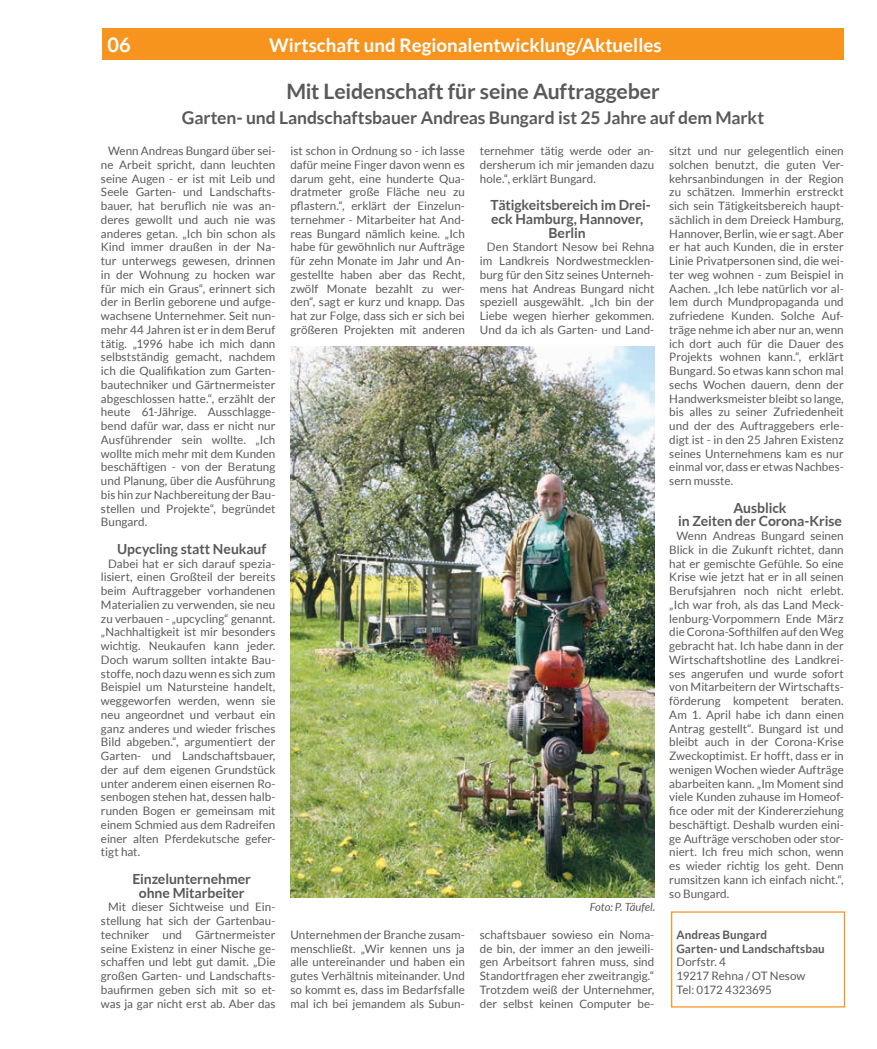
<style>
.page{position:relative;width:877px;height:1049px;background:#fff}
.page>*{position:absolute;margin:0;border:0;box-sizing:border-box;transform-origin:0 0}
.t1{font:700 21.25px "Lato";letter-spacing:-.01em;color:#58595b}
.t2{font:700 20px "Lato";color:#fff}
.t3{font:700 18.75px "Lato";color:#fff}
.t4{font:700 17.5px "Lato";letter-spacing:-.005em;color:#58595b}
.t5{font:700 14px/13.8px "Lato";letter-spacing:-.005em;color:#58595b;text-align:center}
.t6{font:11.62px/13.8px "Lato";color:#58595b;text-align:justify}
.t7{font:700 11.62px/13.8px "Lato";letter-spacing:.005em;color:#58595b}
.t8{font:italic 11.25px "Lato";color:#58595b}
</style>
<div class="page">
<div style="left:102px;top:28px;width:742px;height:32px;background:#f7941d"></div>
<div style="left:671px;top:911px;width:174px;height:96px;border:1px solid #f7941d"></div>
<img style="left:290px;top:347px;width:365px;height:550px">
<h2 class="t2" style="left:108px;top:34px;width:25px">06</h2>
<h3 class="t3" style="left:269px;top:34px;width:394px">Wirtschaft und Regionalentwicklung/Aktuelles</h3>
<h1 class="t1" style="left:286px;top:79px;width:375px">Mit Leidenschaft für seine Auftraggeber</h1>
<h3 class="t4" style="left:182px;top:107px;width:584px">Garten- und Landschaftsbauer Andreas Bungard ist 25 Jahre auf dem Markt</h3>
<p class="t6" style="left:101px;top:144px;width:176px;text-indent:7px">Wenn Andreas Bungard über sei&shy;ne Arbeit spricht, dann leuchten seine Augen - er ist mit Leib und Seele Garten- und Landschafts&shy;bauer, hat beruflich nie was an&shy;deres gewollt und auch nie was anderes getan. „Ich bin schon als Kind immer draußen in der Na&shy;tur unterwegs gewesen, drinnen in der Wohnung zu hocken war für mich ein Graus“, erinnert sich der in Berlin geborene und aufge&shy;wachsene Unternehmer. Seit nun&shy;mehr 44 Jahren ist er in dem Beruf tätig. „1996 habe ich mich dann selbstständig gemacht, nachdem ich die Qualifikation zum Garten&shy;bautechniker und Gärtnermeister abgeschlossen hatte.“, erzählt der heute 61-Jährige. Ausschlagge&shy;bend dafür war, dass er nicht nur Ausführender sein wollte. „Ich wollte mich mehr mit dem Kunden beschäftigen - von der Beratung und Planung, über die Ausführung bis hin zur Nachbereitung der Bau&shy;stellen und Projekte“, begründet Bungard.</p>
<p class="t5" style="left:117px;top:542px;width:151px">Upcycling statt Neukauf</p>
<p class="t6" style="left:101px;top:556px;width:176px;text-indent:7px">Dabei hat er sich darauf spezia&shy;lisiert, einen Großteil der bereits beim Auftraggeber vorhandenen Materialien zu verwenden, sie neu zu verbauen - „upcycling“ genannt. „Nachhaltigkeit ist mir besonders wichtig. Neukaufen kann jeder.<br>Doch warum sollten intakte Bau&shy;stoffe, noch dazu wenn es sich zum Beispiel um Natursteine handelt, weggeworfen werden, wenn sie neu angeordnet und verbaut ein ganz anderes und wieder frisches Bild abgeben.“, argumentiert der Garten- und Landschaftsbauer, der auf dem eigenen Grundstück unter anderem einen eisernen Ro&shy;senbogen stehen hat, dessen halb&shy;runden Bogen er gemeinsam mit einem Schmied aus dem Radreifen einer alten Pferdekutsche gefer&shy;tigt hat.</p>
<p class="t5" style="left:133px;top:872px;width:120px">Einzelunternehmer ohne Mitarbeiter</p>
<p class="t6" style="left:101px;top:900px;width:176px;text-indent:7px">Mit dieser Sichtweise und Ein&shy;stellung hat sich der Gartenbau&shy;techniker und Gärtnermeister seine Existenz in einer Nische ge&shy;schaffen und lebt gut damit. „Die großen Garten- und Landschafts&shy;baufirmen geben sich mit so et&shy;was ja gar nicht erst ab. Aber das</p>
<p class="t6" style="left:290px;top:144px;width:176px">ist schon in Ordnung so - ich lasse dafür meine Finger davon wenn es darum geht, eine hunderte Qua&shy;dratmeter große Fläche neu zu pflastern.“, erklärt der Einzelun&shy;ternehmer - Mitarbeiter hat And&shy;reas Bungard nämlich keine. „Ich habe für gewöhnlich nur Aufträge für zehn Monate im Jahr und An&shy;gestellte haben aber das Recht, zwölf Monate bezahlt zu wer&shy;den“, sagt er kurz und knapp. Das hat zur Folge, dass sich er sich bei größeren Projekten mit anderen</p>
<p class="t6" style="left:290px;top:928px;width:176px">Unternehmen der Branche zusam&shy;menschließt. „Wir kennen uns ja alle untereinander und haben ein gutes Verhältnis miteinander. Und so kommt es, dass im Bedarfsfalle mal ich bei jemandem als Subun-</p>
<p class="t6" style="left:480px;top:144px;width:176px">ternehmer tätig werde oder an&shy;dersherum ich mir jemanden dazu hole.“, erklärt Bungard.</p>
<p class="t5" style="left:491px;top:198px;width:162px">Tätigkeitsbereich im Drei&shy;eck Hamburg, Hannover,<br>Berlin</p>
<p class="t6" style="left:480px;top:240px;width:176px;text-indent:7px">Den Standort Nesow bei Rehna im Landkreis Nordwestmecklen&shy;burg für den Sitz seines Unterneh&shy;mens hat Andreas Bungard nicht speziell ausgewählt. „Ich bin der Liebe wegen hierher gekommen.<br>Und da ich als Garten- und Land-</p>
<p class="t8" style="left:590px;top:901px;width:67px">Foto: P. Täufel.</p>
<p class="t6" style="left:480px;top:928px;width:176px">schaftsbauer sowieso ein Noma&shy;de bin, der immer an den jeweili&shy;gen Arbeitsort fahren muss, sind Standortfragen eher zweitrangig.“ Trotzdem weiß der Unternehmer, der selbst keinen Computer be-</p>
<p class="t6" style="left:669px;top:144px;width:176px">sitzt und nur gelegentlich einen solchen benutzt, die guten Ver&shy;kehrsanbindungen in der Region zu schätzen. Immerhin erstreckt sich sein Tätigkeitsbereich haupt&shy;sächlich in dem Dreieck Hamburg, Hannover, Berlin, wie er sagt. Aber er hat auch Kunden, die in erster Linie Privatpersonen sind, die wei&shy;ter weg wohnen - zum Beispiel in Aachen. „Ich lebe natürlich vor al&shy;lem durch Mundpropaganda und zufriedene Kunden. Solche Auf&shy;träge nehme ich aber nur an, wenn ich dort auch für die Dauer des Projekts wohnen kann.“, erklärt Bungard. So etwas kann schon mal sechs Wochen dauern, denn der Handwerksmeister bleibt so lange, bis alles zu seiner Zufriedenheit und der des Auftraggebers erle&shy;digt ist - in den 25 Jahren Existenz seines Unternehmens kam es nur einmal vor, dass er etwas Nachbes&shy;sern musste.</p>
<p class="t5" style="left:678px;top:500px;width:165px">Ausblick<br>in Zeiten der Corona-Krise</p>
<p class="t6" style="left:669px;top:529px;width:176px;text-indent:7px">Wenn Andreas Bungard seinen Blick in die Zukunft richtet, dann hat er gemischte Gefühle. So eine Krise wie jetzt hat er in all seinen Berufsjahren noch nicht erlebt. „Ich war froh, als das Land Meck&shy;lenburg-Vorpommern Ende März die Corona-Softhilfen auf den Weg gebracht hat. Ich habe dann in der Wirtschaftshotline des Landkrei&shy;ses angerufen und wurde sofort von Mitarbeitern der Wirtschafts&shy;förderung kompetent beraten.<br>Am 1. April habe ich dann einen Antrag gestellt“. Bungard ist und bleibt auch in der Corona-Krise Zweckoptimist. Er hofft, dass er in wenigen Wochen wieder Aufträge abarbeiten kann. „Im Moment sind viele Kunden zuhause im Homeof&shy;fice oder mit der Kindererziehung beschäftigt. Deshalb wurden eini&shy;ge Aufträge verschoben oder stor&shy;niert. Ich freu mich schon, wenn es wieder richtig los geht. Denn rumsitzen kann ich einfach nicht.“, so Bungard.</p>
<p class="t7" style="left:676px;top:927px;width:150px">Andreas Bungard<br>Garten- und Landschaftsbau</p>
<p class="t6" style="left:676px;top:955px;width:131px;text-align:left">Dorfstr. 4<br>19217 Rehna /OT Nesow<br>Tel: 0172 4323695</p>
</div>
